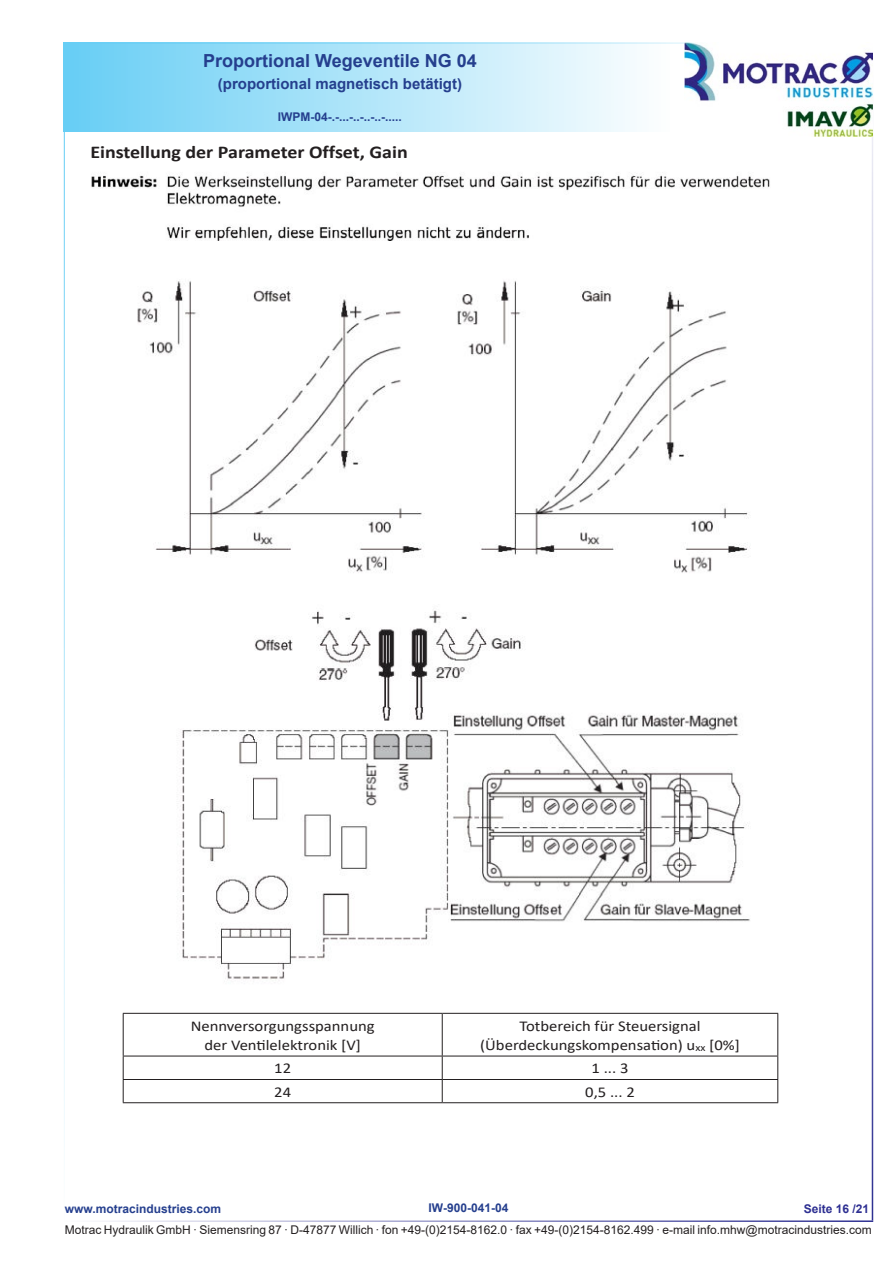
<style>
.page{position:relative;width:893px;height:1263px;background:#fff}
.page>*{position:absolute;margin:0;border:0;box-sizing:border-box;transform-origin:0 0}
.t1{font:700 18px "Calibri";color:#231f20;scale:1.11 1}
.t2{font:700 18px "Arial";color:#253f8e}
.t3{font:15px/19.2px "Calibri";color:#231f20;text-align:center;scale:1.11 1}
.t4{font:700 15px "Arial";color:#253f8e}
.t5{font:12px "Arial";color:#231f20}
.t6{font:700 12px "Arial";color:#253f8e}
.t7{font:700 12px "Arial";color:#2e3092}
</style>
<div class="page">
<div style="left:64px;top:43px;width:606px;height:89px;background:linear-gradient(to right,#66cef5,#fdfefe)"></div>
<hr style="left:64px;top:43px;width:808px;height:1px;background:#67cef5">
<hr style="left:64px;top:1220px;width:809px;height:2px;background:#2e3092">
<hr style="left:64px;top:43px;width:1px;height:1177px;background:#67cef5">
<hr style="left:872px;top:43px;width:1px;height:1177px;background:#2e3092">
<img style="left:685px;top:43px;width:187px;height:93px">
<img style="left:137px;top:281px;width:614px;height:698px">
<hr style="left:123px;top:1013px;width:319px;height:1px;background:#231f20">
<hr style="left:123px;top:1014px;width:1px;height:42px;background:#231f20">
<hr style="left:442px;top:1013px;width:336px;height:1px;background:#231f20">
<hr style="left:442px;top:1014px;width:1px;height:42px;background:#231f20">
<hr style="left:777px;top:1014px;width:1px;height:42px;background:#231f20">
<hr style="left:123px;top:1056px;width:319px;height:1px;background:#231f20">
<hr style="left:442px;top:1056px;width:336px;height:1px;background:#231f20">
<hr style="left:123px;top:1079px;width:319px;height:1px;background:#231f20">
<svg style="left:123px;top:1056px;width:1px;height:46px"></svg>
<hr style="left:442px;top:1079px;width:336px;height:1px;background:#231f20">
<svg style="left:442px;top:1056px;width:1px;height:46px"></svg>
<svg style="left:777px;top:1056px;width:1px;height:46px"></svg>
<hr style="left:123px;top:1102px;width:319px;height:1px;background:#231f20">
<hr style="left:442px;top:1102px;width:336px;height:1px;background:#231f20">
<img style="left:91px;top:174px;width:679px;height:67px">
<h1 class="t2" style="left:203px;top:54px;width:275px">Proportional Wegeventile NG 04</h1>
<p class="t4" style="left:218px;top:78px;width:246px">(proportional magnetisch betätigt)</p>
<p class="t6" style="left:278px;top:112px;width:126px">IWPM-04-.-...-..-..-..-.....</p>
<h1 class="t1" style="left:90px;top:140px;width:287px">Einstellung der Parameter Offset, Gain</h1>
<p class="t3" style="left:191px;top:1017px;width:167px">Nennversorgungsspannung der Ventilelektronik [V]</p>
<p class="t3" style="left:480px;top:1015px;width:235px">Totbereich für Steuersignal (Überdeckungskompensation) u<sub>xx</sub> [0%]</p>
<p class="t3" style="left:274px;top:1060px;width:17px">12</p>
<p class="t3" style="left:591px;top:1060px;width:35px">1 ... 3</p>
<p class="t3" style="left:274px;top:1083px;width:17px">24</p>
<p class="t3" style="left:585px;top:1082px;width:46px">0,5 ... 2</p>
<p class="t6" style="left:429px;top:1203px;width:81px">IW-900-041-04</p>
<p class="t6" style="left:65px;top:1202px;width:158px">www.motracindustries.com</p>
<p class="t7" style="left:804px;top:1202px;width:67px">Seite 16 /21</p>
<p class="t5" style="left:65px;top:1225px;width:808px">Motrac Hydraulik GmbH · Siemensring 87 · D-47877 Willich · fon +49-(0)2154-8162.0 · fax +49-(0)2154-8162.499 · e-mail info.mhw@motracindustries.com</p>
</div>
